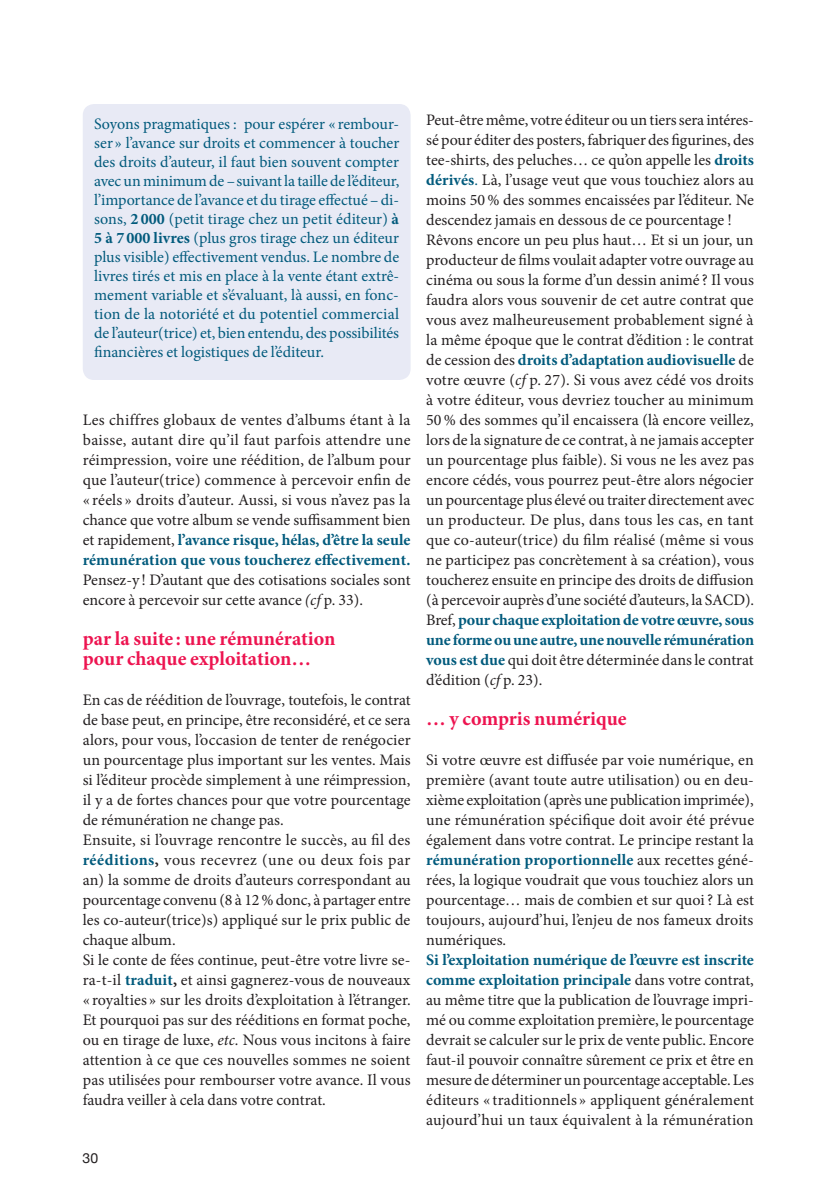
<style>
.page{position:relative;width:840px;height:1191px;background:#fff}
.page>*{position:absolute;margin:0;border:0;box-sizing:border-box;transform-origin:0 0}
.t1{font:700 20px "Minion Pro";color:#ed1450}
.t2{font:16px/20px "Minion Pro";color:#231f20;text-align:justify}
.t3{font:16px/19px "Minion Pro";letter-spacing:-.005em;color:#015a7c;text-align:justify}
.t4{font:700 16px/20px "Minion Pro";letter-spacing:-.01em;color:#015a7c;text-align:justify}
.t5{font:14px "Helvetica Neue";color:#231f20}
.s1{font-weight:700}
.s2{font-weight:700;color:#015a7c}
.s3{font-style:italic}
.s4{color:#015a7c}
.s5{font-weight:400;color:#231f20}
.s6{font-weight:400;font-style:italic;color:#231f20}
</style>
<div class="page">
<div style="left:83px;top:104px;width:327px;height:276px;background:#e8eaf5;border-radius:11px"></div>
<p class="t3" style="left:94px;top:114px;width:306px">Soyons pragmatiques : pour espérer « rembour&shy;ser » l’avance sur droits et commencer à toucher des droits d’auteur, il faut bien souvent compter avec un minimum de –suivant la taille de l’éditeur, l’importance de l’avance et du tirage effectué – di&shy;sons, <span class="s1">2 000</span> (petit tirage chez un petit éditeur) <span class="s1">à 5 à 7 000 livres</span> (plus gros tirage chez un éditeur plus visible) effectivement vendus. Le nombre de livres tirés et mis en place à la vente étant extrê&shy;mement variable et s’évaluant, là aussi, en fonc&shy;tion de la notoriété et du potentiel commercial de l’auteur(trice) et, bien entendu, des possibilités financières et logistiques de l’éditeur.</p>
<p class="t2" style="left:83px;top:410px;width:329px">Les chiffres globaux de ventes d’albums étant à la baisse, autant dire qu’il faut parfois attendre une réimpression, voire une réédition, de l’album pour que l’auteur(trice) commence à percevoir enfin de « réels » droits d’auteur. Aussi, si vous n’avez pas la chance que votre album se vende suffisamment bien et rapidement, <span class="s2">l’avance risque, hélas, d’être la seule rémunération que vous toucherez effectivement.<br></span>Pensez-y ! D’autant que des cotisations sociales sont encore à percevoir sur cette avance <span class="s3">(cf</span> p. 33).</p>
<p class="t1" style="left:83px;top:625px;width:254px">par la suite : une rémunération</p>
<p class="t1" style="left:83px;top:645px;width:230px">pour chaque exploitation…</p>
<p class="t2" style="left:83px;top:690px;width:329px">En cas de réédition de l’ouvrage, toutefois, le contrat de base peut, en principe, être reconsidéré, et ce sera alors, pour vous, l’occasion de tenter de renégocier un pourcentage plus important sur les ventes. Mais si l’éditeur procède simplement à une réimpression, il y a de fortes chances pour que votre pourcentage de rémunération ne change pas.</p>
<p class="t2" style="left:83px;top:830px;width:329px">Ensuite, si l’ouvrage rencontre le succès, au fil des <span class="s2">rééditions</span><span class="s1">,</span> vous recevrez (une ou deux fois par an) la somme de droits d’auteurs correspondant au pourcentage convenu (8 à 12% donc, à partager entre les co-auteur(trice)s) appliqué sur le prix public de chaque album.</p>
<p class="t2" style="left:83px;top:950px;width:329px">Si le conte de fées continue, peut-être votre livre se&shy;ra-t-il <span class="s2">traduit</span><span class="s1">,</span> et ainsi gagnerez-vous de nouveaux « royalties » sur les droits d’exploitation à l’étranger.<br>Et pourquoi pas sur des rééditions en format poche, ou en tirage de luxe, <span class="s3">etc.</span> Nous vous incitons à faire attention à ce que ces nouvelles sommes ne soient pas utilisées pour rembourser votre avance. Il vous faudra veiller à cela dans votre contrat.</p>
<p class="t5" style="left:82px;top:1146px;width:17px">30</p>
<p class="t2" style="left:426px;top:110px;width:329px">Peut-être même, votre éditeur ou un tiers sera intéres&shy;sé pour éditer des posters, fabriquer des figurines, des tee-shirts, des peluches… ce qu’on appelle les <span class="s2">droits dérivés</span><span class="s4">.</span> Là, l’usage veut que vous touchiez alors au moins 50% des sommes encaissées par l’éditeur. Ne descendez jamais en dessous de ce pourcentage !</p>
<p class="t2" style="left:426px;top:230px;width:329px">Rêvons encore un peu plus haut… Et si un jour, un producteur de films voulait adapter votre ouvrage au cinéma ou sous la forme d’un dessin animé ? Il vous faudra alors vous souvenir de cet autre contrat que vous avez malheureusement probablement signé à la même époque que le contrat d’édition : le contrat de cession des <span class="s2">droits d’adaptation audiovisuelle</span> de votre œuvre (<span class="s3">cf</span> p. 27). Si vous avez cédé vos droits à votre éditeur, vous devriez toucher au minimum 50% des sommes qu’il encaissera (là encore veillez, lors de la signature de ce contrat, à ne jamais accepter un pourcentage plus faible). Si vous ne les avez pas encore cédés, vous pourrez peut-être alors négocier un pourcentage plus élevé ou traiter directement avec un producteur. De plus, dans tous les cas, en tant que co-auteur(trice) du film réalisé (même si vous ne participez pas concrètement à sa création), vous toucherez ensuite en principe des droits de diffusion (à percevoir auprès d’une société d’auteurs, la SACD).</p>
<p class="t4" style="left:426px;top:610px;width:329px"><span class="s5">Bref,</span> pour chaque exploitation de votre œuvre, sous une forme ou une autre, une nouvelle rémunération vous est due <span class="s5">qui doit être déterminée dans le contrat d’édition (</span><span class="s6">cf</span> <span class="s5">p. 23).</span></p>
<p class="t1" style="left:426px;top:705px;width:202px">… y compris numérique</p>
<p class="t2" style="left:426px;top:750px;width:329px">Si votre œuvre est diffusée par voie numérique, en première (avant toute autre utilisation) ou en deu&shy;xième exploitation (après une publication imprimée), une rémunération spécifique doit avoir été prévue également dans votre contrat. Le principe restant la <span class="s2">rémunération proportionnelle</span> aux recettes géné&shy;rées, la logique voudrait que vous touchiez alors un pourcentage… mais de combien et sur quoi? Là est toujours, aujourd’hui, l’enjeu de nos fameux droits numériques.</p>
<p class="t2" style="left:426px;top:950px;width:329px"><span class="s2">Si l’exploitation numérique de l’œuvre est inscrite comme exploitation principale</span> dans votre contrat, au même titre que la publication de l’ouvrage impri&shy;mé ou comme exploitation première, le pourcentage devrait se calculer sur le prix de vente public. Encore faut-il pouvoir connaître sûrement ce prix et être en mesure de déterminer un pourcentage acceptable. Les éditeurs « traditionnels » appliquent généralement aujourd’hui un taux équivalent à la rémunération</p>
</div>
